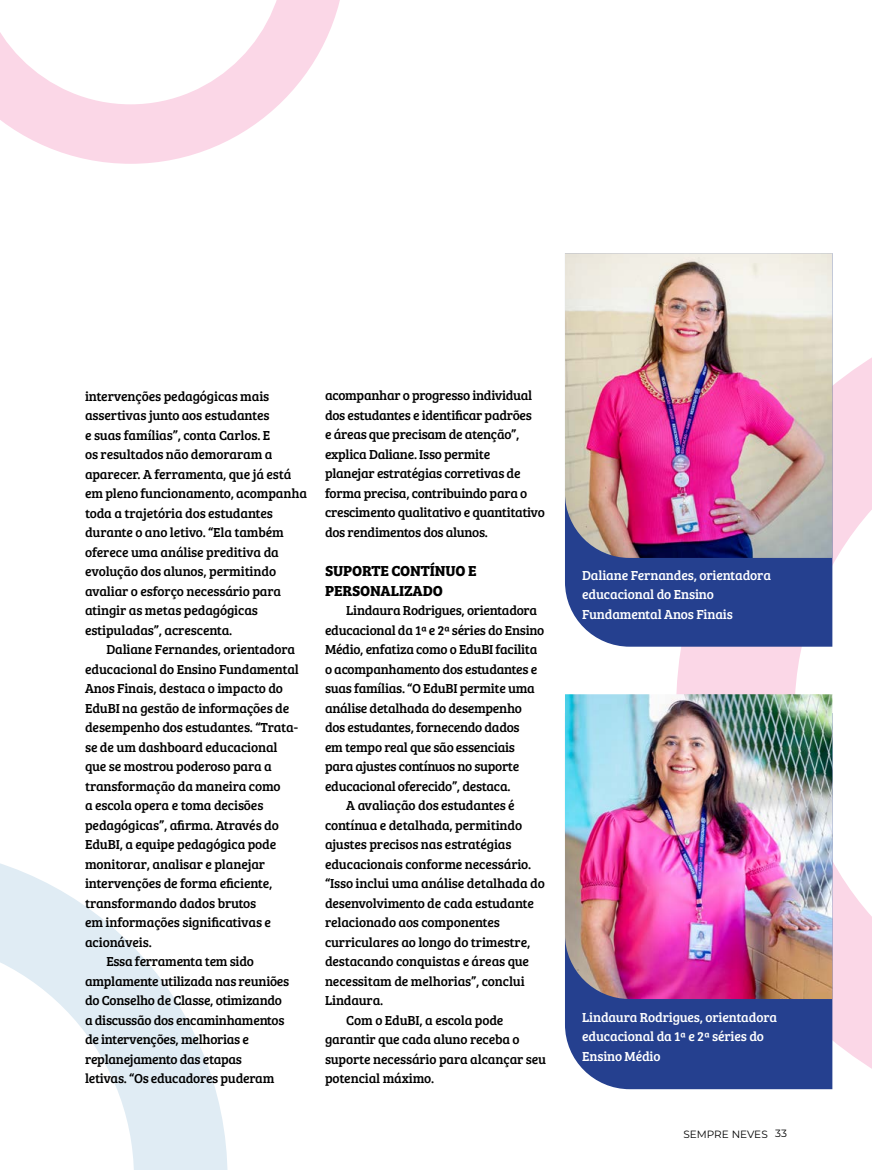
<style>
.page{position:relative;width:872px;height:1170px;background:#fff}
.page>*{position:absolute;margin:0;border:0;box-sizing:border-box;transform-origin:0 0}
.t1{font:700 15px/19.5px "Bree Serif";letter-spacing:-.01em;color:#000}
.t2{font:13.5px/19.5px "Bree Serif";letter-spacing:-.01em;color:#000}
.t3{font:13.5px/19.5px "Bree Serif";letter-spacing:-.01em;color:#fff}
.t4{font:10.5px "Montserrat";color:#000}
</style>
<div class="page">
<svg style="left:0;top:0;width:340px;height:164px"></svg>
<svg style="left:676px;top:292px;width:196px;height:798px"></svg>
<svg style="left:0;top:863px;width:227px;height:306px"></svg>
<div style="left:565px;top:558px;width:267px;height:88px;background:#25408f"></div>
<div style="left:565px;top:998px;width:267px;height:91px;background:#25408f"></div>
<img style="left:565px;top:253px;width:267px;height:305px">
<img style="left:565px;top:694px;width:267px;height:304px">
<p class="t2" style="left:85px;top:385px;width:223px">intervenções pedagógicas mais assertivas junto aos estudantes<br>e suas famílias”, conta Carlos. E<br>os resultados não demoraram a aparecer. A ferramenta, que já está em pleno funcionamento, acompanha toda a trajetória dos estudantes durante o ano letivo. “Ela também oferece uma análise preditiva da evolução dos alunos, permitindo avaliar o esforço necessário para atingir as metas pedagógicas estipuladas”, acrescenta.</p>
<p class="t2" style="left:106px;top:639px;width:190px">Daliane Fernandes, orientadora</p>
<p class="t2" style="left:85px;top:658px;width:215px">educacional do Ensino Fundamental</p>
<p class="t2" style="left:85px;top:678px;width:199px">Anos Finais, destaca o impacto do</p>
<p class="t2" style="left:85px;top:697px;width:206px">EduBI na gestão de informações de</p>
<p class="t2" style="left:85px;top:717px;width:214px">desempenho dos estudantes. “Trata-</p>
<p class="t2" style="left:85px;top:736px;width:194px">se de um dashboard educacional</p>
<p class="t2" style="left:85px;top:756px;width:188px">que se mostrou poderoso para a</p>
<p class="t2" style="left:85px;top:775px;width:197px">transformação da maneira como</p>
<p class="t2" style="left:85px;top:795px;width:180px">a escola opera e toma decisões</p>
<p class="t2" style="left:85px;top:814px;width:195px">pedagógicas”, afirma. Através do</p>
<p class="t2" style="left:85px;top:834px;width:193px">EduBI, a equipe pedagógica pode</p>
<p class="t2" style="left:85px;top:853px;width:182px">monitorar, analisar e planejar</p>
<p class="t2" style="left:85px;top:873px;width:189px">intervenções de forma eficiente,</p>
<p class="t2" style="left:85px;top:892px;width:173px">transformando dados brutos</p>
<p class="t2" style="left:85px;top:912px;width:188px">em informações significativas e</p>
<p class="t2" style="left:85px;top:931px;width:68px">acionáveis.</p>
<p class="t2" style="left:106px;top:951px;width:149px">Essa ferramenta tem sido</p>
<p class="t2" style="left:85px;top:970px;width:206px">amplamente utilizada nas reuniões</p>
<p class="t2" style="left:85px;top:990px;width:198px">do Conselho de Classe, otimizando</p>
<p class="t2" style="left:85px;top:1009px;width:201px">a discussão dos encaminhamentos</p>
<p class="t2" style="left:85px;top:1029px;width:165px">de intervenções, melhorias e</p>
<p class="t2" style="left:85px;top:1048px;width:158px">replanejamento das etapas</p>
<p class="t2" style="left:85px;top:1068px;width:191px">letivas. “Os educadores puderam</p>
<p class="t2" style="left:325px;top:385px;width:221px">acompanhar o progresso individual dos estudantes e identificar padrões<br>e áreas que precisam de atenção”, explica Daliane. Isso permite<br>planejar estratégias corretivas de forma precisa, contribuindo para o crescimento qualitativo e quantitativo dos rendimentos dos alunos.</p>
<p class="t1" style="left:325px;top:560px;width:153px">SUPORTE CONTÍNUO E<br>PERSONALIZADO</p>
<p class="t2" style="left:346px;top:600px;width:192px">Lindaura Rodrigues, orientadora</p>
<p class="t2" style="left:325px;top:619px;width:221px">educacional da 1ª e 2ª séries do Ensino</p>
<p class="t2" style="left:325px;top:639px;width:214px">Médio, enfatiza como o EduBI facilita</p>
<p class="t2" style="left:325px;top:658px;width:214px">o acompanhamento dos estudantes e</p>
<p class="t2" style="left:325px;top:678px;width:211px">suas famílias. “O EduBI permite uma</p>
<p class="t2" style="left:325px;top:697px;width:198px">análise detalhada do desempenho</p>
<p class="t2" style="left:325px;top:717px;width:196px">dos estudantes, fornecendo dados</p>
<p class="t2" style="left:325px;top:736px;width:191px">em tempo real que são essenciais</p>
<p class="t2" style="left:325px;top:756px;width:196px">para ajustes contínuos no suporte</p>
<p class="t2" style="left:325px;top:775px;width:187px">educacional oferecido”, destaca.</p>
<p class="t2" style="left:346px;top:795px;width:170px">A avaliação dos estudantes é</p>
<p class="t2" style="left:325px;top:814px;width:199px">contínua e detalhada, permitindo</p>
<p class="t2" style="left:325px;top:834px;width:188px">ajustes precisos nas estratégias</p>
<p class="t2" style="left:325px;top:853px;width:207px">educacionais conforme necessário.</p>
<p class="t2" style="left:325px;top:873px;width:221px">“Isso inclui uma análise detalhada do</p>
<p class="t2" style="left:325px;top:892px;width:210px">desenvolvimento de cada estudante</p>
<p class="t2" style="left:325px;top:912px;width:176px">relacionado aos componentes</p>
<p class="t2" style="left:325px;top:931px;width:207px">curriculares ao longo do trimestre,</p>
<p class="t2" style="left:325px;top:951px;width:206px">destacando conquistas e áreas que</p>
<p class="t2" style="left:325px;top:970px;width:201px">necessitam de melhorias”, conclui</p>
<p class="t2" style="left:325px;top:990px;width:60px">Lindaura.</p>
<p class="t2" style="left:346px;top:1009px;width:159px">Com o EduBI, a escola pode</p>
<p class="t2" style="left:325px;top:1029px;width:196px">garantir que cada aluno receba o</p>
<p class="t2" style="left:325px;top:1048px;width:223px">suporte necessário para alcançar seu</p>
<p class="t2" style="left:325px;top:1068px;width:111px">potencial máximo.</p>
<p class="t3" style="left:582px;top:565px;width:190px">Daliane Fernandes, orientadora educacional do Ensino<br>Fundamental Anos Finais</p>
<p class="t3" style="left:582px;top:1006px;width:196px">Lindaura Rodrigues, orientadora educacional da 1ª e 2ª séries do<br>Ensino Médio</p>
<p class="t4" style="left:683px;top:1126px;width:105px">SEMPRE NEVES 33</p>
</div>
